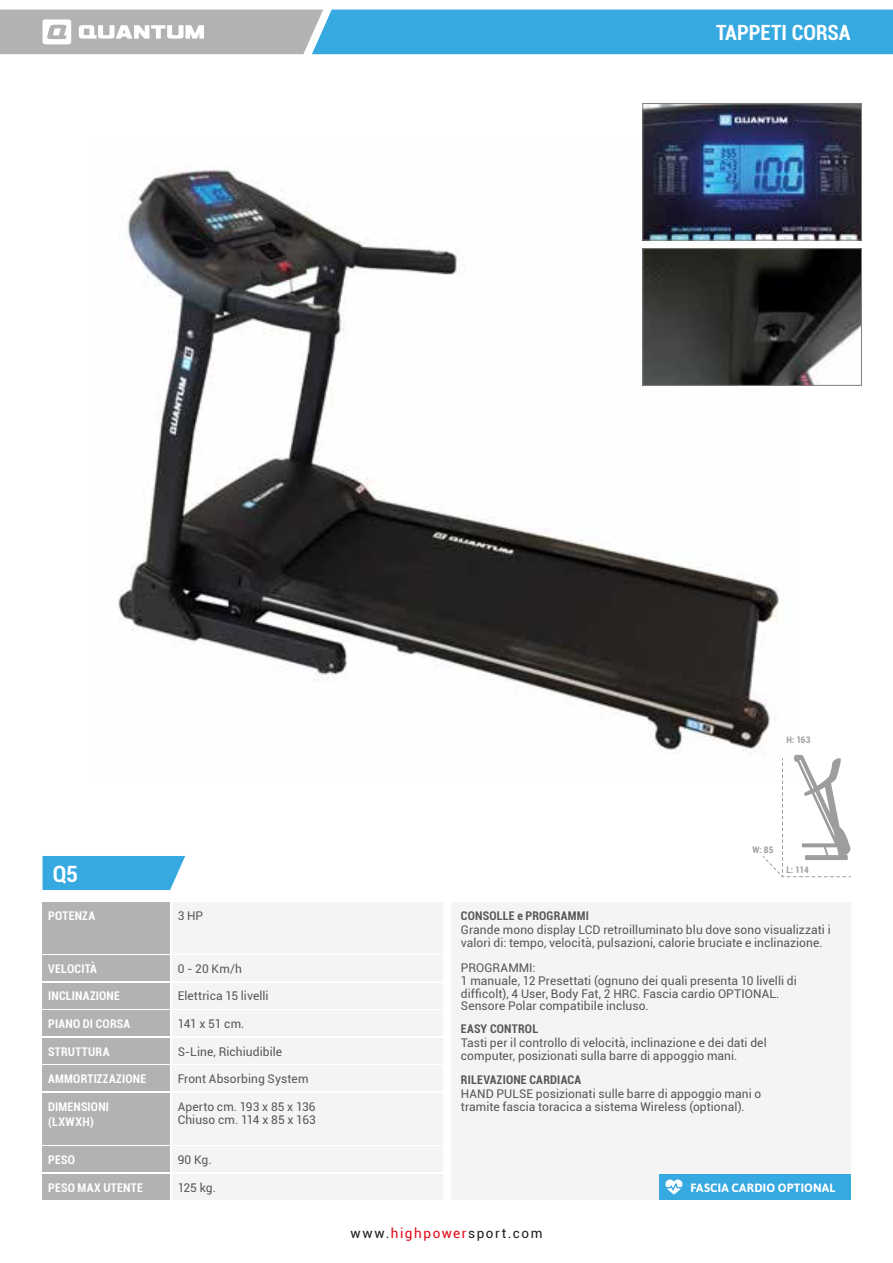
<style>
.page{position:relative;width:893px;height:1263px;background:#fff}
.page>*{position:absolute;margin:0;border:0;box-sizing:border-box;transform-origin:0 0}
.t1{font:700 condensed 22.5px "Roboto";color:#fff}
.t2{font:700 condensed 21px "Roboto";color:#fff}
.t3{font:13.5px "Roboto";letter-spacing:.115em;color:#1d1d1b}
.t4{font:12px/12.8px "Roboto";letter-spacing:.005em;color:#575756}
.t5{font:700 condensed 12px/15px "Roboto";letter-spacing:.015em;color:#fff}
.t6{font:700 condensed 12px "Roboto";letter-spacing:.015em;color:#575756}
.t7{font:700 12px "Asap";letter-spacing:.015em;color:#fff}
.t8{font:700 condensed 9px "Roboto";letter-spacing:-.02em;color:#9d9d9c}
.s1{color:#e30613}
</style>
<div class="page">
<img style="left:118px;top:166px;width:680px;height:589px">
<svg style="left:762px;top:755px;width:89px;height:123px"></svg>
<img style="left:644px;top:105px;width:216px;height:133px">
<div style="left:642px;top:103px;width:220px;height:137px;border:1px solid #7e7e7d"></div>
<img style="left:644px;top:250px;width:216px;height:134px">
<div style="left:642px;top:248px;width:220px;height:138px;border:1px solid #7e7e7d"></div>
<svg style="left:0;top:10px;width:893px;height:44px"></svg>
<div style="left:451px;top:902px;width:399px;height:298px;background:#f4f4f4"></div>
<div style="left:43px;top:1093px;width:127px;height:51px;background:#b3b2b2"></div>
<div style="left:172px;top:1093px;width:270px;height:51px;background:#f4f4f4"></div>
<div style="left:43px;top:1146px;width:127px;height:26px;background:#b3b2b2"></div>
<div style="left:172px;top:1146px;width:270px;height:26px;background:#f4f4f4"></div>
<div style="left:43px;top:1174px;width:127px;height:26px;background:#b3b2b2"></div>
<div style="left:172px;top:1174px;width:270px;height:26px;background:#f4f4f4"></div>
<div style="left:43px;top:955px;width:127px;height:26px;background:#b3b2b2"></div>
<div style="left:172px;top:955px;width:270px;height:26px;background:#f4f4f4"></div>
<div style="left:43px;top:983px;width:127px;height:25px;background:#b3b2b2"></div>
<div style="left:172px;top:983px;width:270px;height:25px;background:#f4f4f4"></div>
<div style="left:43px;top:1010px;width:127px;height:26px;background:#b3b2b2"></div>
<div style="left:172px;top:1010px;width:270px;height:26px;background:#f4f4f4"></div>
<div style="left:43px;top:1066px;width:127px;height:25px;background:#b3b2b2"></div>
<div style="left:172px;top:1066px;width:270px;height:25px;background:#f4f4f4"></div>
<div style="left:43px;top:1038px;width:127px;height:25px;background:#b3b2b2"></div>
<div style="left:172px;top:1038px;width:270px;height:25px;background:#f4f4f4"></div>
<div style="left:43px;top:902px;width:127px;height:51px;background:#b3b2b2"></div>
<div style="left:172px;top:902px;width:270px;height:51px;background:#f4f4f4"></div>
<div style="left:43px;top:856px;width:142px;height:34px;background:#36a9e1"></div>
<div style="left:659px;top:1174px;width:191px;height:26px;background:#36a9e1"></div>
<svg style="left:665px;top:1179px;width:18px;height:15px"></svg>
<h2 class="t2" style="left:716px;top:18px;width:136px">TAPPETI CORSA</h2>
<p class="t8" style="left:786px;top:734px;width:26px">H: 163</p>
<h1 class="t1" style="left:53px;top:858px;width:27px">Q5</h1>
<p class="t5" style="left:48px;top:907px;width:48px">POTENZA</p>
<p class="t4" style="left:178px;top:908px;width:27px">3 HP</p>
<p class="t5" style="left:48px;top:960px;width:50px">VELOCITÀ</p>
<p class="t4" style="left:178px;top:962px;width:66px">0 - 20 Km/h</p>
<p class="t5" style="left:48px;top:988px;width:73px">INCLINAZIONE</p>
<p class="t4" style="left:178px;top:989px;width:92px">Elettrica 15 livelli</p>
<p class="t5" style="left:48px;top:1016px;width:84px">PIANO DI CORSA</p>
<p class="t4" style="left:178px;top:1017px;width:68px">141 x 51 cm.</p>
<p class="t5" style="left:48px;top:1043px;width:63px">STRUTTURA</p>
<p class="t4" style="left:178px;top:1044px;width:106px">S-Line, Richiudibile</p>
<p class="t5" style="left:48px;top:1071px;width:99px">AMMORTIZZAZIONE</p>
<p class="t4" style="left:178px;top:1072px;width:132px">Front Absorbing System</p>
<p class="t5" style="left:48px;top:1099px;width:62px">DIMENSIONI (LXWXH)</p>
<p class="t4" style="left:178px;top:1100px;width:140px">Aperto cm. 193 x 85 x 136<br>Chiuso cm. 114 x 85 x 163</p>
<p class="t5" style="left:48px;top:1152px;width:28px">PESO</p>
<p class="t4" style="left:178px;top:1153px;width:36px">90 Kg.</p>
<p class="t5" style="left:48px;top:1179px;width:96px">PESO MAX UTENTE</p>
<p class="t4" style="left:178px;top:1180px;width:40px">125 kg.</p>
<p class="t8" style="left:752px;top:844px;width:23px">W: 85</p>
<p class="t8" style="left:786px;top:863px;width:24px">L: 114</p>
<p class="t6" style="left:461px;top:907px;width:130px">CONSOLLE e PROGRAMMI</p>
<p class="t4" style="left:461px;top:923px;width:371px">Grande mono display LCD retroilluminato blu dove sono visualizzati i valori di: tempo, velocità, pulsazioni, calorie bruciate e inclinazione.</p>
<p class="t4" style="left:461px;top:961px;width:337px">PROGRAMMI:<br>1 manuale, 12 Presettati (ognuno dei quali presenta 10 livelli di difficolt), 4 User, Body Fat, 2 HRC. Fascia cardio OPTIONAL.<br>Sensore Polar compatibile incluso.</p>
<p class="t6" style="left:461px;top:1021px;width:79px">EASY CONTROL</p>
<p class="t4" style="left:461px;top:1036px;width:307px">Tasti per il controllo di velocità, inclinazione e dei dati del computer, posizionati sulla barre di appoggio mani.</p>
<p class="t6" style="left:461px;top:1071px;width:122px">RILEVAZIONE CARDIACA</p>
<p class="t4" style="left:461px;top:1087px;width:302px">HAND PULSE posizionati sulle barre di appoggio mani o tramite fascia toracica a sistema Wireless (optional).</p>
<p class="t3" style="left:350px;top:1223px;width:193px">www.<span class="s1">highpower</span>sport.com</p>
<p class="t7" style="left:690px;top:1180px;width:146px">FASCIA CARDIO OPTIONAL</p>
</div>
